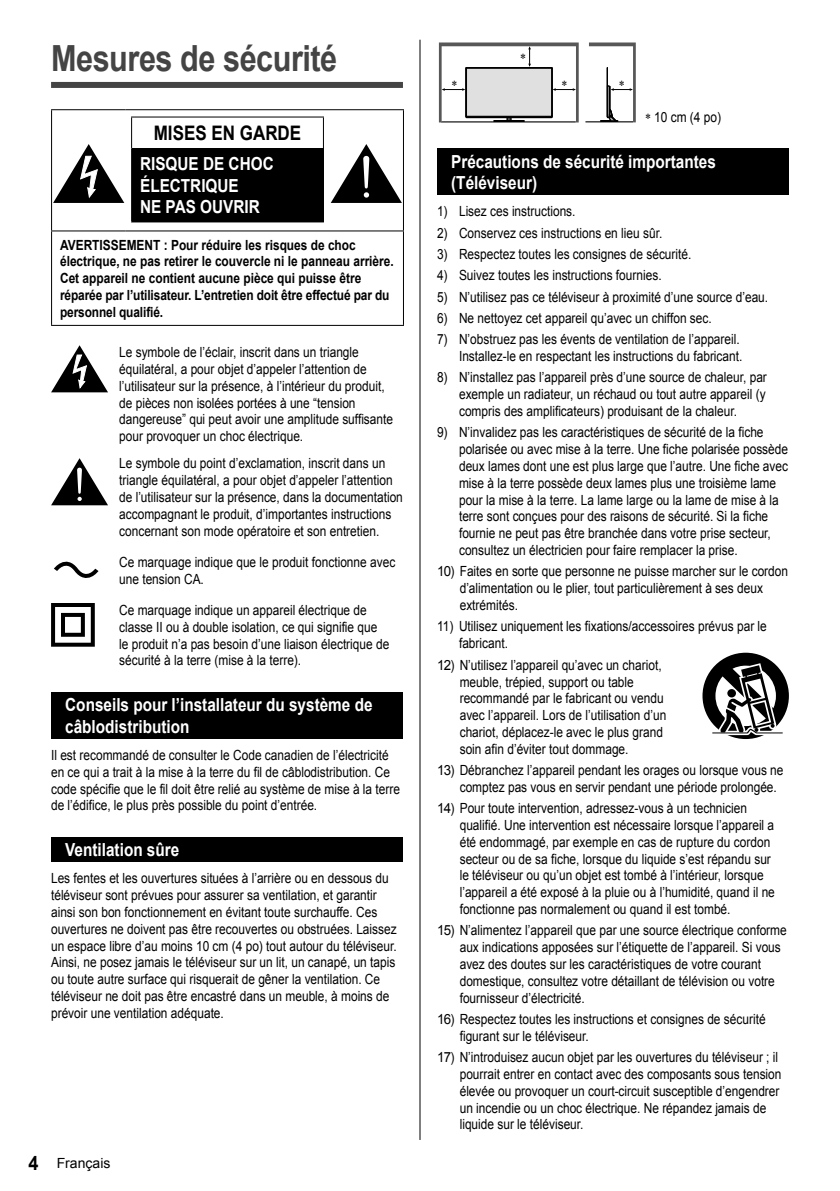
<style>
.page{position:relative;width:840px;height:1191px;background:#fff}
.page>*{position:absolute;margin:0;border:0;box-sizing:border-box;transform-origin:0 0}
.t1{font:700 36px "Arial";letter-spacing:-.015em;color:#444;scale:.85 1}
.t2{font:700 20px "Arial";color:#000;scale:.85 1}
.t3{font:700 18px/21.6px "Arial";color:#fff;scale:.85 1}
.t4{font:14px/16.8px "Arial";color:#000;scale:.85 1}
.t5{font:14px/16.8px "Arial";color:#000;scale:.95 1}
.t6{font:700 14px/16.8px "Arial";color:#000;scale:.85 1}
.t7{font:14px "Arial";color:#000}
.s1{font-weight:700;font-size:20px}
</style>
<div class="page">
<hr style="left:419px;top:40px;width:1px;height:1100px;background:#000">
<div style="left:51px;top:82px;width:352px;height:6px;background:#444"></div>
<hr style="left:403px;top:231px;width:1px;height:94px;background:#000">
<hr style="left:51px;top:109px;width:74px;height:1px;background:#000">
<hr style="left:51px;top:110px;width:1px;height:120px;background:#000">
<hr style="left:125px;top:109px;width:279px;height:1px;background:#000">
<hr style="left:403px;top:110px;width:1px;height:120px;background:#000">
<hr style="left:51px;top:230px;width:74px;height:1px;background:#000">
<hr style="left:51px;top:231px;width:1px;height:94px;background:#000">
<hr style="left:125px;top:230px;width:279px;height:1px;background:#000">
<hr style="left:51px;top:325px;width:353px;height:1px;background:#000">
<svg style="left:53px;top:144px;width:71px;height:59px"></svg>
<div style="left:131px;top:149px;width:192px;height:73px;background:#000"></div>
<hr style="left:131px;top:116px;width:193px;height:1px;background:#000">
<hr style="left:131px;top:117px;width:1px;height:32px;background:#000">
<hr style="left:323px;top:117px;width:1px;height:32px;background:#000">
<hr style="left:323px;top:149px;width:1px;height:72px;background:#000">
<hr style="left:131px;top:221px;width:193px;height:1px;background:#000">
<svg style="left:330px;top:144px;width:71px;height:59px"></svg>
<svg style="left:51px;top:345px;width:57px;height:47px"></svg>
<svg style="left:51px;top:458px;width:57px;height:47px"></svg>
<svg style="left:54px;top:561px;width:45px;height:17px"></svg>
<svg style="left:51px;top:603px;width:44px;height:43px"></svg>
<div style="left:51px;top:692px;width:352px;height:46px;background:#000"></div>
<div style="left:51px;top:837px;width:352px;height:25px;background:#000"></div>
<hr style="left:585px;top:121px;width:47px;height:1px;background:#000">
<div style="left:437px;top:149px;width:351px;height:46px;background:#000"></div>
<svg style="left:702px;top:652px;width:86px;height:87px"></svg>
<div style="left:727px;top:689px;width:8px;height:8px;background:#000;border-radius:50%"></div>
<svg style="left:438px;top:42px;width:140px;height:80px"></svg>
<svg style="left:588px;top:42px;width:47px;height:81px"></svg>
<h1 class="t1" style="left:51px;top:38px;width:338px">Mesures de sécurité</h1>
<h2 class="t2" style="left:154px;top:122px;width:175px">MISES EN GARDE</h2>
<p class="t3" style="left:140px;top:153px;width:159px">RISQUE DE CHOC<br>ÉLECTRIQUE<br>NE PAS OUVRIR</p>
<p class="t6" style="left:60px;top:236px;width:394px">AVERTISSEMENT : Pour réduire les risques de choc électrique, ne pas retirer le couvercle ni le panneau arrière.<br>Cet appareil ne contient aucune pièce qui puisse être réparée par l’utilisateur. L’entretien doit être effectué par du personnel qualifié.</p>
<p class="t4" style="left:119px;top:344px;width:323px">Le symbole de l’éclair, inscrit dans un triangle équilatéral, a pour objet d’appeler l’attention de l’utilisateur sur la présence, à l’intérieur du produit, de pièces non isolées portées à une “tension dangereuse” qui peut avoir une amplitude suffisante pour provoquer un choc électrique.</p>
<p class="t4" style="left:119px;top:455px;width:335px">Le symbole du point d’exclamation, inscrit dans un triangle équilatéral, a pour objet d’appeler l’attention de l’utilisateur sur la présence, dans la documentation accompagnant le produit, d’importantes instructions concernant son mode opératoire et son entretien.</p>
<p class="t4" style="left:119px;top:553px;width:326px">Ce marquage indique que le produit fonctionne avec une tension CA.</p>
<p class="t4" style="left:119px;top:601px;width:319px">Ce marquage indique un appareil électrique de classe II ou à double isolation, ce qui signifie que le produit n’a pas besoin d’une liaison électrique de sécurité à la terre (mise à la terre).</p>
<p class="t3" style="left:65px;top:694px;width:363px">Conseils pour l’installateur du système de câblodistribution</p>
<p class="t4" style="left:51px;top:746px;width:412px">Il est recommandé de consulter le Code canadien de l’électricité en ce qui a trait à la mise à la terre du fil de câblodistribution. Ce code spécifie que le fil doit être relié au système de mise à la terre de l’édifice, le plus près possible du point d’entrée.</p>
<p class="t3" style="left:65px;top:839px;width:136px">Ventilation sûre</p>
<p class="t4" style="left:51px;top:870px;width:408px">Les fentes et les ouvertures situées à l’arrière ou en dessous du téléviseur sont prévues pour assurer sa ventilation, et garantir ainsi son bon fonctionnement en évitant toute surchauffe. Ces ouvertures ne doivent pas être recouvertes ou obstruées. Laissez un espace libre d’au moins 10 cm (4 po) tout autour du téléviseur.<br>Ainsi, ne posez jamais le téléviseur sur un lit, un canapé, un tapis ou toute autre surface qui risquerait de gêner la ventilation. Ce téléviseur ne doit pas être encastré dans un meuble, à moins de prévoir une ventilation adéquate.</p>
<p class="t7" style="left:28px;top:1155px;width:84px"><span class="s1">4</span> Français</p>
<p class="t4" style="left:653px;top:109px;width:80px">10 cm (4 po)</p>
<p class="t3" style="left:451px;top:151px;width:313px">Précautions de sécurité importantes (Téléviseur)</p>
<p class="t4" style="left:437px;top:203px;width:164px">1) Lisez ces instructions.</p>
<p class="t4" style="left:437px;top:224px;width:266px">2) Conservez ces instructions en lieu sûr.</p>
<p class="t4" style="left:437px;top:246px;width:301px">3) Respectez toutes les consignes de sécurité.</p>
<p class="t4" style="left:437px;top:267px;width:265px">4) Suivez toutes les instructions fournies.</p>
<p class="t4" style="left:437px;top:288px;width:391px">5) N’utilisez pas ce téléviseur à proximité d’une source d’eau.</p>
<p class="t4" style="left:437px;top:310px;width:324px">6) Ne nettoyez cet appareil qu’avec un chiffon sec.</p>
<p class="t4" style="left:437px;top:331px;width:360px;text-align:right">7) N’obstruez pas les évents de ventilation de l’appareil.<br>Installez-le en respectant les instructions du fabricant.</p>
<p class="t4" style="left:459px;top:369px;width:363px;text-align:justify;text-indent:-22px">8) N’installez pas l’appareil près d’une source de chaleur, par exemple un radiateur, un réchaud ou tout autre appareil (y compris des amplificateurs) produisant de la chaleur.</p>
<p class="t4" style="left:459px;top:424px;width:388px;text-indent:-22px">9) N’invalidez pas les caractéristiques de sécurité de la fiche polarisée ou avec mise à la terre. Une fiche polarisée possède deux lames dont une est plus large que l’autre. Une fiche avec mise à la terre possède deux lames plus une troisième lame pour la mise à la terre. La lame large ou la lame de mise à la terre sont conçues pour des raisons de sécurité. Si la fiche fournie ne peut pas être branchée dans votre prise secteur, consultez un électricien pour faire remplacer la prise.</p>
<p class="t5" style="left:459px;top:563px;width:347px;text-indent:-23px">10) Faites en sorte que personne ne puisse marcher sur le cordon d’alimentation ou le plier, tout particulièrement à ses deux extrémités.</p>
<p class="t4" style="left:459px;top:618px;width:363px;text-indent:-22px">11) Utilisez uniquement les fixations/accessoires prévus par le fabricant.</p>
<p class="t5" style="left:459px;top:656px;width:219px;text-indent:-23px">12) N’utilisez l’appareil qu’avec un chariot, meuble, trépied, support ou table recommandé par le fabricant ou vendu avec l’appareil. Lors de l’utilisation d’un chariot, déplacez-le avec le plus grand soin afin d’éviter tout dommage.</p>
<p class="t5" style="left:459px;top:762px;width:342px;text-indent:-23px">13) Débranchez l’appareil pendant les orages ou lorsque vous ne comptez pas vous en servir pendant une période prolongée.</p>
<p class="t5" style="left:459px;top:800px;width:333px;text-indent:-23px">14) Pour toute intervention, adressez-vous à un technicien qualifié. Une intervention est nécessaire lorsque l’appareil a été endommagé, par exemple en cas de rupture du cordon secteur ou de sa fiche, lorsque du liquide s’est répandu sur le téléviseur ou qu’un objet est tombé à l’intérieur, lorsque l’appareil a été exposé à la pluie ou à l’humidité, quand il ne fonctionne pas normalement ou quand il est tombé.</p>
<p class="t5" style="left:459px;top:922px;width:345px;text-indent:-23px">15) N’alimentez l’appareil que par une source électrique conforme aux indications apposées sur l’étiquette de l’appareil. Si vous avez des doutes sur les caractéristiques de votre courant domestique, consultez votre détaillant de télévision ou votre fournisseur d’électricité.</p>
<p class="t5" style="left:459px;top:1010px;width:323px;text-indent:-23px">16) Respectez toutes les instructions et consignes de sécurité figurant sur le téléviseur.</p>
<p class="t5" style="left:459px;top:1048px;width:340px;text-indent:-23px">17) N’introduisez aucun objet par les ouvertures du téléviseur ; il pourrait entrer en contact avec des composants sous tension élevée ou provoquer un court-circuit susceptible d’engendrer un incendie ou un choc électrique. Ne répandez jamais de liquide sur le téléviseur.</p>
</div>
